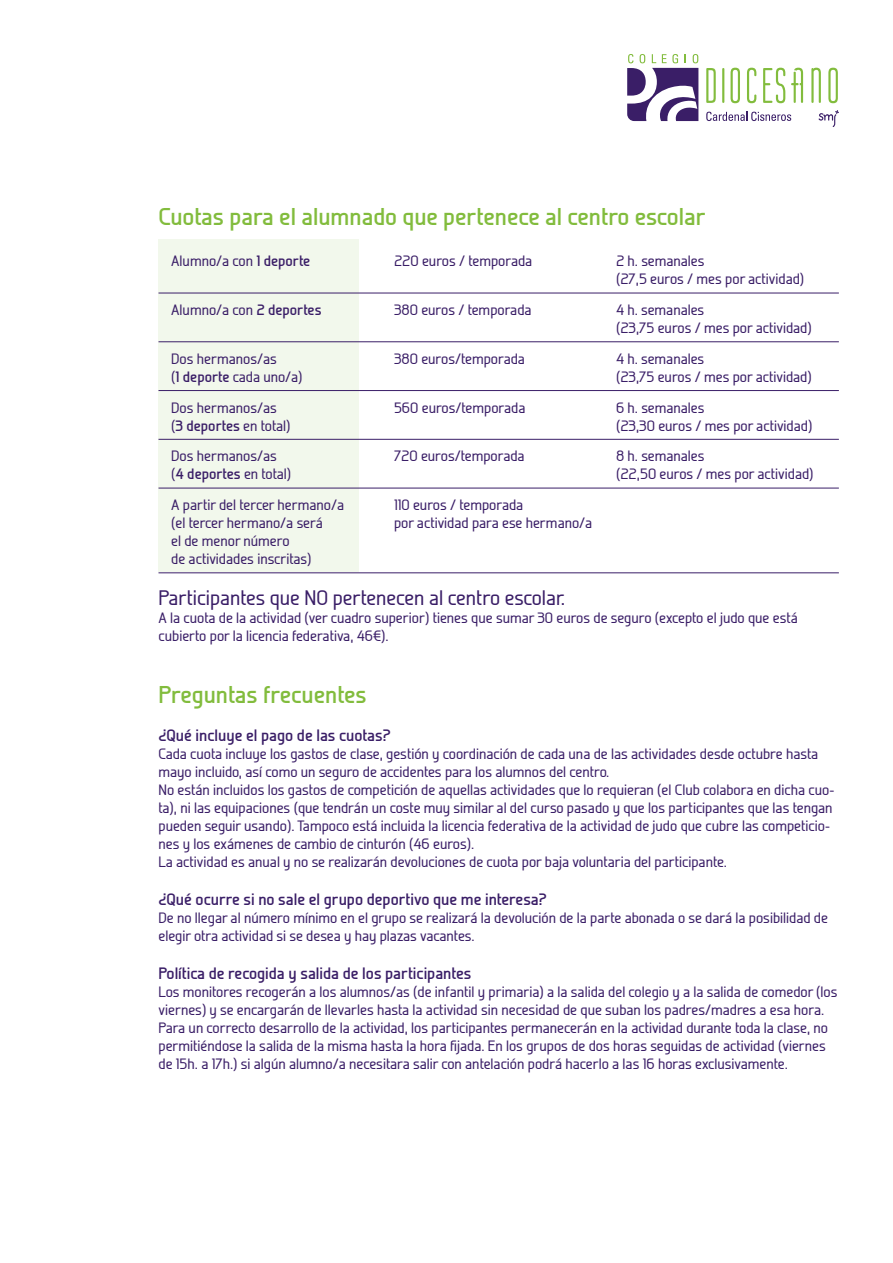
<style>
.page{position:relative;width:893px;height:1263px;background:#fff}
.page>*{position:absolute;margin:0;border:0;box-sizing:border-box;transform-origin:0 0}
.t1{font:700 24.3px "Galette";color:#82bc3d}
.t2{font:500 21px "Galette";color:#3a1e67}
.t3{font:700 16.5px "Galette";color:#3a1e67}
.t4{font:500 15px/18px "Galette";color:#3a1e67}
.s1{font-weight:700}
</style>
<div class="page">
<div style="left:158px;top:239px;width:201px;height:333px;background:#f2f8ec"></div>
<hr style="left:158px;top:293px;width:681px;height:1px;background:#3a1e67">
<hr style="left:158px;top:341px;width:681px;height:1px;background:#3a1e67">
<hr style="left:158px;top:390px;width:681px;height:1px;background:#3a1e67">
<hr style="left:158px;top:439px;width:681px;height:1px;background:#3a1e67">
<hr style="left:158px;top:488px;width:681px;height:1px;background:#3a1e67">
<hr style="left:158px;top:573px;width:681px;height:1px;background:#3a1e67">
<svg style="left:819px;top:110px;width:20px;height:17px"></svg>
<svg style="left:706px;top:112px;width:85px;height:9px"></svg>
<svg style="left:706px;top:68px;width:10px;height:35px"></svg>
<hr style="left:722px;top:68px;width:2px;height:35px;background:#82bc3d">
<svg style="left:730px;top:68px;width:10px;height:35px"></svg>
<svg style="left:747px;top:68px;width:9px;height:35px"></svg>
<svg style="left:763px;top:68px;width:22px;height:35px"></svg>
<svg style="left:811px;top:68px;width:10px;height:35px"></svg>
<svg style="left:828px;top:68px;width:10px;height:35px"></svg>
<svg style="left:791px;top:68px;width:12px;height:35px"></svg>
<svg style="left:627px;top:54px;width:71px;height:67px"></svg>
<h1 class="t1" style="left:158px;top:201px;width:549px">Cuotas para el alumnado que pertenece al centro escolar</h1>
<p class="t4" style="left:171px;top:252px;width:141px">Alumno/a con <span class="s1">1 deporte</span></p>
<p class="t4" style="left:394px;top:252px;width:140px">220 euros / temporada</p>
<p class="t4" style="left:616px;top:252px;width:190px">2 h. semanales<br>(27,5 euros / mes por actividad)</p>
<p class="t4" style="left:171px;top:301px;width:152px">Alumno/a con <span class="s1">2 deportes</span></p>
<p class="t4" style="left:394px;top:301px;width:139px">380 euros / temporada</p>
<p class="t4" style="left:616px;top:301px;width:197px">4 h. semanales<br>(23,75 euros / mes por actividad)</p>
<p class="t4" style="left:171px;top:349px;width:107px">Dos hermanos/as</p>
<p class="t4" style="left:394px;top:349px;width:132px">380 euros/temporada</p>
<p class="t4" style="left:616px;top:349px;width:90px">4 h. semanales</p>
<p class="t4" style="left:171px;top:367px;width:133px">(<span class="s1">1 deporte</span> cada uno/a)</p>
<p class="t4" style="left:616px;top:367px;width:197px">(23,75 euros / mes por actividad)</p>
<p class="t4" style="left:171px;top:398px;width:107px">Dos hermanos/as</p>
<p class="t4" style="left:394px;top:398px;width:133px">560 euros/temporada</p>
<p class="t4" style="left:616px;top:398px;width:90px">6 h. semanales</p>
<p class="t4" style="left:171px;top:416px;width:121px">(<span class="s1">3 deportes</span> en total)</p>
<p class="t4" style="left:616px;top:416px;width:198px">(23,30 euros / mes por actividad)</p>
<p class="t4" style="left:171px;top:447px;width:107px">Dos hermanos/as</p>
<p class="t4" style="left:394px;top:447px;width:132px">720 euros/temporada</p>
<p class="t4" style="left:616px;top:447px;width:90px">8 h. semanales</p>
<p class="t4" style="left:171px;top:465px;width:121px">(<span class="s1">4 deportes</span> en total)</p>
<p class="t4" style="left:616px;top:465px;width:199px">(22,50 euros / mes por actividad)</p>
<p class="t4" style="left:171px;top:496px;width:174px">A partir del tercer hermano/a</p>
<p class="t4" style="left:394px;top:496px;width:131px">110 euros / temporada</p>
<p class="t4" style="left:171px;top:514px;width:153px">(el tercer hermano/a será</p>
<p class="t4" style="left:394px;top:514px;width:200px">por actividad para ese hermano/a</p>
<p class="t4" style="left:171px;top:532px;width:142px">el de menor número<br>de actividades inscritas)</p>
<h2 class="t2" style="left:158px;top:585px;width:408px">Participantes que NO pertenecen al centro escolar.</h2>
<p class="t4" style="left:158px;top:608px;width:641px">A la cuota de la actividad (ver cuadro superior) tienes que sumar 30 euros de seguro (excepto el judo que está cubierto por la licencia federativa, 46€).</p>
<h1 class="t1" style="left:158px;top:680px;width:210px">Preguntas frecuentes</h1>
<p class="t3" style="left:158px;top:725px;width:234px">¿Qué incluye el pago de las cuotas?</p>
<p class="t4" style="left:158px;top:745px;width:677px">Cada cuota incluye los gastos de clase, gestión y coordinación de cada una de las actividades desde octubre hasta mayo incluido, así como un seguro de accidentes para los alumnos del centro.<br>No están incluidos los gastos de competición de aquellas actividades que lo requieran (el Club colabora en dicha cuo&shy;ta), ni las equipaciones (que tendrán un coste muy similar al del curso pasado y que los participantes que las tengan pueden seguir usando). Tampoco está incluida la licencia federativa de la actividad de judo que cubre las competicio&shy;nes y los exámenes de cambio de cinturón (46 euros).<br>La actividad es anual y no se realizarán devoluciones de cuota por baja voluntaria del participante.</p>
<p class="t3" style="left:158px;top:889px;width:390px">¿Qué ocurre si no sale el grupo deportivo que me interesa?</p>
<p class="t4" style="left:158px;top:909px;width:671px">De no llegar al número mínimo en el grupo se realizará la devolución de la parte abonada o se dará la posibilidad de elegir otra actividad si se desea y hay plazas vacantes.</p>
<p class="t3" style="left:158px;top:963px;width:314px">Política de recogida y salida de los participantes</p>
<p class="t4" style="left:158px;top:982px;width:681px">Los monitores recogerán a los alumnos/as (de infantil y primaria) a la salida del colegio y a la salida de comedor (los viernes) y se encargarán de llevarles hasta la actividad sin necesidad de que suban los padres/madres a esa hora.<br>Para un correcto desarrollo de la actividad, los participantes permanecerán en la actividad durante toda la clase, no permitiéndose la salida de la misma hasta la hora fijada. En los grupos de dos horas seguidas de actividad (viernes de 15h. a 17h.) si algún alumno/a necesitara salir con antelación podrá hacerlo a las 16 horas exclusivamente.</p>
</div>
